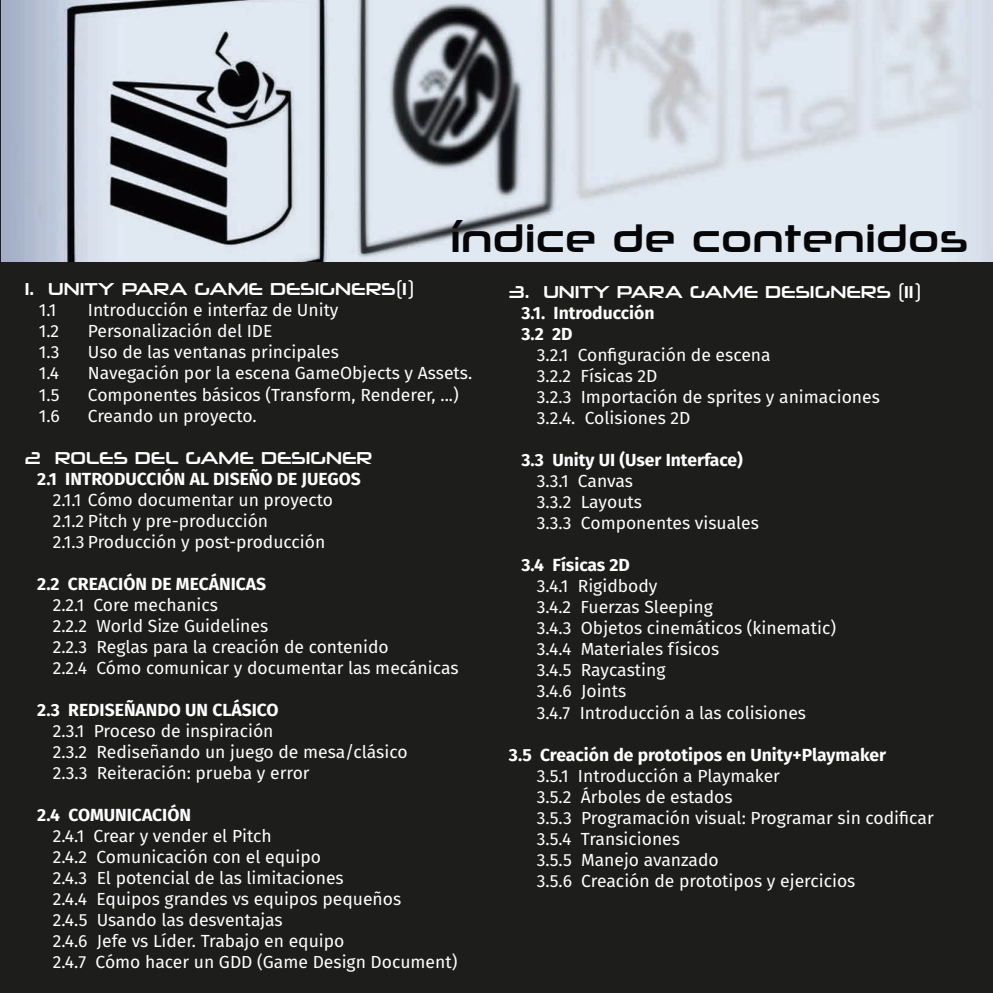
<style>
.page{position:relative;width:993px;height:993px;background:#fff}
.page>*{position:absolute;margin:0;border:0;box-sizing:border-box;transform-origin:0 0}
.t1{font:38.5px "Neuropolitical Rg";letter-spacing:.01em;color:#060507}
.t2{font:17.5px/21px "Fira Sans";color:#fff}
.t3{font:700 17.5px/21px "Fira Sans";color:#fff}
.t4{font:17.5px "Neuropolitical Rg";color:#fff}
</style>
<div class="page">
<div style="left:0;top:0;width:992px;height:992px;background:#1d1d1c"></div>
<img style="left:1px;top:0;width:991px;height:262px">
<h1 class="t1" style="left:450px;top:214px;width:519px">índice de contenidos</h1>
<p class="t4" style="left:25px;top:278px;width:389px">1. UNITY PARA GAME DESIGNERS(I)</p>
<p class="t2" style="left:39px;top:299px;width:19px">1.1</p>
<p class="t2" style="left:88px;top:299px;width:252px">Introducción e interfaz de Unity</p>
<p class="t2" style="left:39px;top:320px;width:22px">1.2</p>
<p class="t2" style="left:88px;top:320px;width:186px">Personalización del IDE</p>
<p class="t2" style="left:39px;top:341px;width:22px">1.3</p>
<p class="t2" style="left:88px;top:341px;width:252px">Uso de las ventanas principales</p>
<p class="t2" style="left:39px;top:362px;width:22px">1.4</p>
<p class="t2" style="left:88px;top:362px;width:386px">Navegació n por la escena GameObjects y Assets.</p>
<p class="t2" style="left:39px;top:383px;width:22px">1.5</p>
<p class="t2" style="left:88px;top:383px;width:372px">Componentes básicos (Transform, Renderer, ...)</p>
<p class="t2" style="left:39px;top:404px;width:22px">1.6</p>
<p class="t2" style="left:88px;top:404px;width:170px">Creando un proyecto.</p>
<p class="t4" style="left:25px;top:446px;width:349px">2 ROLES DEL GAME DESIGNER</p>
<p class="t3" style="left:37px;top:466px;width:325px">2.1 INTRODUCCIÓN AL DISEÑO DE JUEGOS</p>
<p class="t2" style="left:53px;top:488px;width:282px">2.1.1 Cómo documentar un proyecto<br>2.1.2 Pitch y pre-producción<br>2.1.3 Producción y post-producción</p>
<p class="t3" style="left:37px;top:571px;width:230px">2.2 CREACIÓN DE MECÁNICAS</p>
<p class="t2" style="left:53px;top:593px;width:407px">2.2.1 Core mechanics<br>2.2.2 World Size Guidelines<br>2.2.3 Reglas para la creación de contenido<br>2.2.4 Cómo comunicar y documentar las mecánicas</p>
<p class="t3" style="left:37px;top:697px;width:243px">2.3 REDISEÑANDO UN CLÁSICO</p>
<p class="t2" style="left:53px;top:719px;width:356px">2.3.1 Proceso de inspiración<br>2.3.2 Rediseñando un juego de mesa/clásico<br>2.3.3 Reiteración: prueba y error</p>
<p class="t3" style="left:37px;top:802px;width:155px">2.4 COMUNICACIÓN</p>
<p class="t2" style="left:53px;top:824px;width:406px">2.4.1 Crear y vender el Pitch<br>2.4.2 Comunicación con el equipo<br>2.4.3 El potencial de las limitaciones<br>2.4.4 Equipos grandes vs equipos pequeños<br>2.4.5 Usando las desventajas<br>2.4.6 Jefe vs Líder. Trabajo en equipo<br>2.4.7 Cómo hacer un GDD (Game Design Document)</p>
<p class="t4" style="left:508px;top:281px;width:412px">3. UNITY PARA GAME DESIGNERS (II)</p>
<p class="t3" style="left:521px;top:301px;width:135px">3.1. Introducción<br>3.2 2D</p>
<p class="t2" style="left:536px;top:344px;width:344px">3.2.1 Configuración de escena<br>3.2.2 Físicas 2D<br>3.2.3 Importación de sprites y animaciones<br>3.2.4. Colisiones 2D</p>
<p class="t3" style="left:521px;top:448px;width:223px">3.3 Unity UI (User Interface)</p>
<p class="t2" style="left:536px;top:470px;width:223px">3.3.1 Canvas<br>3.3.2 Layouts<br>3.3.3 Componentes visuales</p>
<p class="t3" style="left:521px;top:553px;width:110px">3.4 Físicas 2D</p>
<p class="t2" style="left:536px;top:575px;width:301px">3.4.1 Rigidbody<br>3.4.2 Fuerzas Sleeping<br>3.4.3 Objetos cinemáticos (kinematic)<br>3.4.4 Materiales físicos<br>3.4.5 Raycasting<br>3.4.6 Joints<br>3.4.7 Introducción a las colisiones</p>
<p class="t3" style="left:508px;top:742px;width:378px">3.5 Creación de prototipos en Unity+Playmaker</p>
<p class="t2" style="left:536px;top:764px;width:398px">3.5.1 Introducción a Playmaker<br>3.5.2 Árboles de estados<br>3.5.3 Programación visual: Programar sin codificar<br>3.5.4 Transiciones<br>3.5.5 Manejo avanzado<br>3.5.6 Creación de prototipos y ejercicios</p>
</div>
